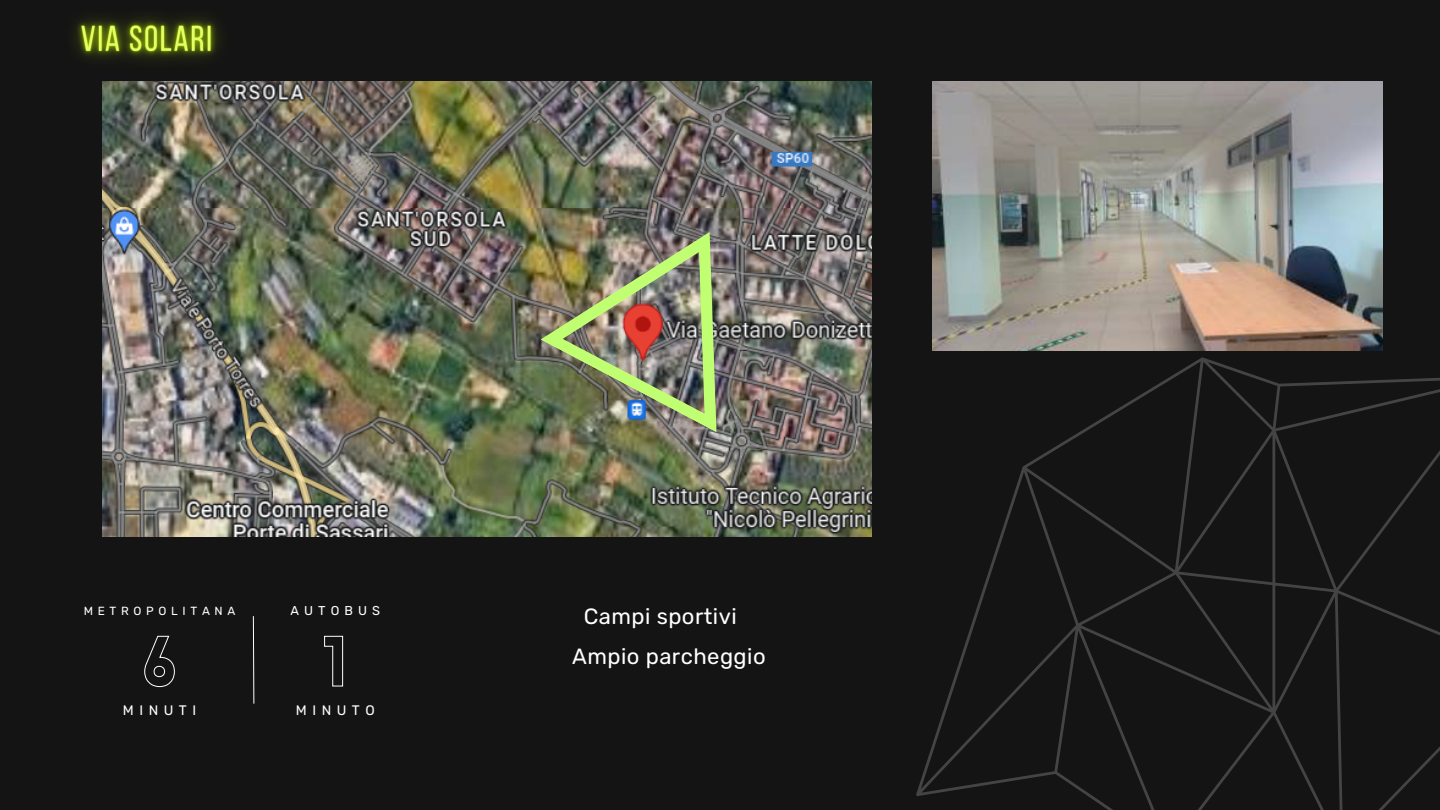
<style>
.page{position:relative;width:1440px;height:810px;background:#141414}
.page>*{position:absolute;margin:0;border:0;box-sizing:border-box;transform-origin:0 0}
.t1{font:22px/39.9px "Rubik";letter-spacing:.02em;color:#fff}
.t2{font:13.8px "Rubik";letter-spacing:.4em;color:#fff}
.t3{font:12.8px "Rubik";letter-spacing:.4em;color:#fff}
.t4{font:11.8px "Rubik";letter-spacing:.4em;color:#fff}
</style>
<div class="page">
<svg style="left:916px;top:357px;width:524px;height:453px"></svg>
<img style="left:102px;top:81px;width:770px;height:456px">
<img style="left:540px;top:232px;width:176px;height:200px">
<svg style="left:253px;top:616px;width:2px;height:88px"></svg>
<img style="left:933px;top:81px;width:450px;height:270px">
<img style="left:74px;top:17px;width:177px;height:80px">
<svg style="left:324px;top:636px;width:19px;height:51px"></svg>
<svg style="left:144px;top:636px;width:31px;height:51px"></svg>
<h3 class="t4" style="left:84px;top:604px;width:153px">METROPOLITANA</h3>
<h2 class="t2" style="left:123px;top:702px;width:75px">MINUTI</h2>
<h3 class="t3" style="left:291px;top:603px;width:91px">AUTOBUS</h3>
<h3 class="t2" style="left:296px;top:702px;width:80px">MINUTO</h3>
<p class="t1" style="left:572px;top:597px;width:195px;text-indent:11px">Campi sportivi<br>Ampio parcheggio</p>
</div>
